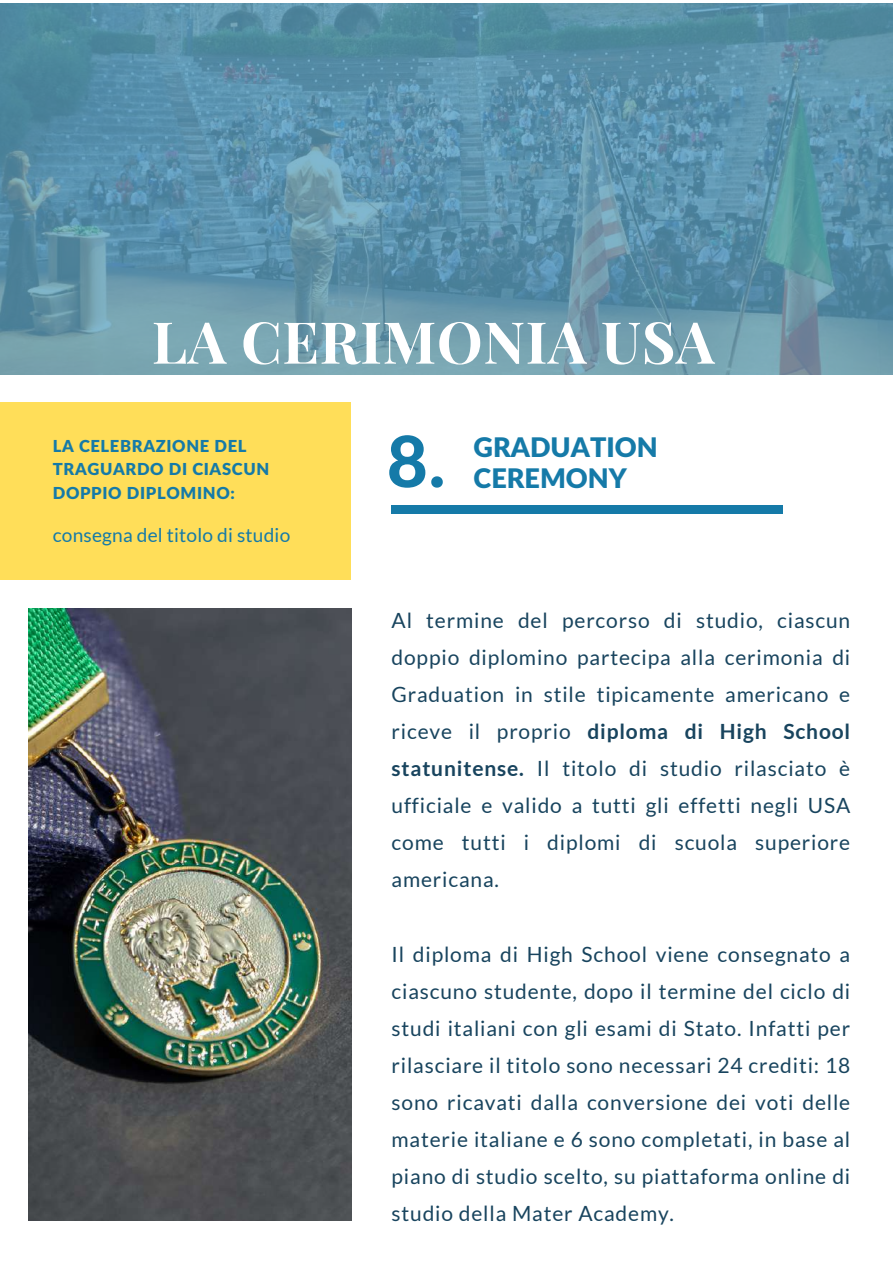
<style>
.page{position:relative;width:893px;height:1264px;background:#fff}
.page>*{position:absolute;margin:0;border:0;box-sizing:border-box;transform-origin:0 0}
.t1{font:800 70.8px "Lato Latin";color:#157aa8}
.t2{font:700 57.9px "Playfair Display";letter-spacing:.01em;color:#fff}
.t3{font:900 27px/30.3px "Lato Latin";color:#157aa8}
.t4{font:21px/37px "Lato";letter-spacing:.04em;color:#18445e;text-align:justify}
.t5{font:19.05px "Lato";letter-spacing:.01em;color:#157aa8}
.t6{font:900 16.5px/23.5px "Lato Latin";letter-spacing:.04em;color:#157aa8}
.s1{font-weight:700}
</style>
<div class="page">
<div style="left:0;top:403px;width:351px;height:177px;background:#ffde59"></div>
<svg style="left:0;top:4px;width:892px;height:371px"></svg>
<div style="left:391px;top:505px;width:392px;height:8px;background:#157aa8"></div>
<img style="left:28px;top:608px;width:323px;height:612px">
<h2 class="t2" style="left:152px;top:301px;width:564px">LA CERIMONIA USA</h2>
<p class="t6" style="left:53px;top:435px;width:218px">LA CELEBRAZIONE DEL<br>TRAGUARDO DI CIASCUN<br>DOPPIO DIPLOMINO:</p>
<p class="t5" style="left:53px;top:523px;width:239px">consegna del titolo di studio</p>
<h1 class="t1" style="left:387px;top:430px;width:60px">8.</h1>
<p class="t3" style="left:473px;top:434px;width:186px">GRADUATION<br>CEREMONY</p>
<p class="t4" style="left:391px;top:601px;width:460px">Al termine del percorso di studio, ciascun doppio diplomino partecipa alla cerimonia di Graduation in stile tipicamente americano e riceve il proprio <span class="s1">diploma di High School statunitense.</span> Il titolo di studio rilasciato è ufficiale e valido a tutti gli effetti negli USA come tutti i diplomi di scuola superiore americana.</p>
<p class="t4" style="left:391px;top:935px;width:460px">Il diploma di High School viene consegnato a ciascuno studente, dopo il termine del ciclo di studi italiani con gli esami di Stato. Infatti per rilasciare il titolo sono necessari 24 crediti: 18 sono ricavati dalla conversione dei voti delle materie italiane e 6 sono completati, in base al piano di studio scelto, su piattaforma online di studio della Mater Academy.</p>
</div>
